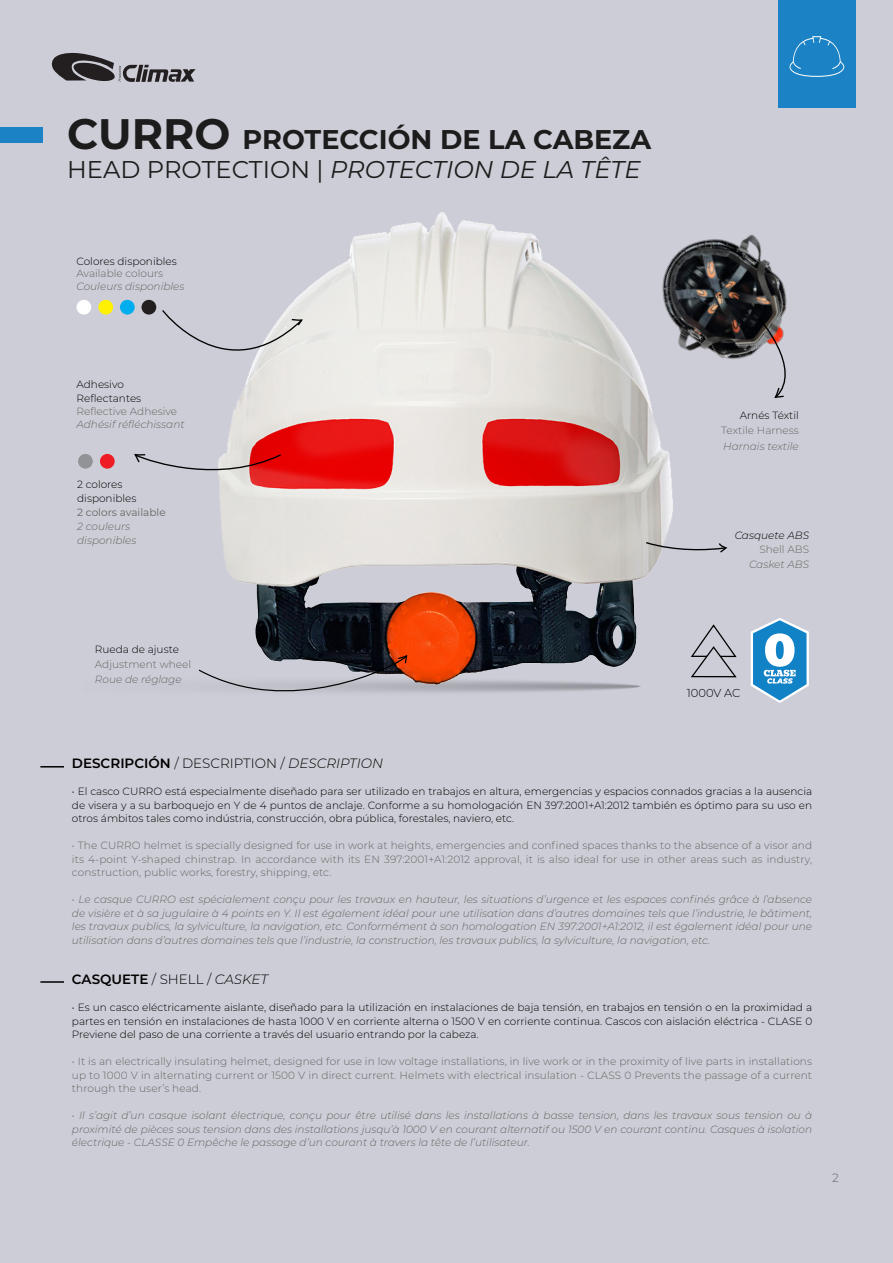
<style>
.page{position:relative;width:893px;height:1263px;background:#cdcdd7}
.page>*{position:absolute;margin:0;border:0;box-sizing:border-box;transform-origin:0 0}
.NOMBRE_PRODUCTO{font:700 27.15px "Montserrat";color:#1c1c1c}
.NOMBRE_PRODUCTO-2{font:italic 24.3px "Montserrat";color:#1c1c1c}
.TITULO_2_pagina{font:300 13.5px "Montserrat";color:#000}
.TITULO_2_pagina-2{font:600 13.5px "Montserrat";color:#000}
.t1{font:300 12px "Montserrat";color:#666563}
.TEXTO_BASE{font:300 11.55px "Montserrat";color:#000}
.TEXTO_BASE-2{font:italic 300 10.5px/13.5px "Montserrat";color:#666563;text-align:justify}
.TEXTO_BASE-3{font:300 10.5px/13.5px "Montserrat";color:#000;text-align:justify}
.TEXTO_BASE-4{font:300 10.5px/13.5px "Montserrat";color:#666563;text-align:justify}
.TEXTO_BASE-5{font:10.5px "Montserrat";color:#666563}
.TEXTO_BASE-6{font:italic 300 10.5px "Montserrat";color:#000}
.s1{font-size:42.6px}
.s2{font-style:normal}
.s3{font-weight:600}
.s4{font-style:italic}
.s5{font-weight:300}
.s6{font-weight:300;font-style:italic}
</style>
<div class="page">
<svg style="left:51px;top:52px;width:145px;height:30px"></svg>
<div style="left:0;top:127px;width:43px;height:16px;background:#1b82c5"></div>
<div style="left:778px;top:0;width:77px;height:108px;background:#1b82c5"></div>
<svg style="left:789px;top:36px;width:55px;height:41px"></svg>
<hr style="left:40px;top:981px;width:24px;height:2px;background:#000">
<svg style="left:40px;top:766px;width:24px;height:1px"></svg>
<div style="left:100px;top:454px;width:15px;height:15px;background:#ee1d23;border-radius:50%"></div>
<div style="left:78px;top:454px;width:15px;height:15px;background:#919396;border-radius:50%"></div>
<div style="left:98px;top:300px;width:15px;height:15px;background:#fff101;border-radius:50%"></div>
<div style="left:77px;top:300px;width:14px;height:15px;background:#fff;border-radius:50%"></div>
<div style="left:120px;top:300px;width:15px;height:15px;background:#00aeef;border-radius:50%"></div>
<div style="left:142px;top:300px;width:14px;height:15px;background:#231f20;border-radius:50%"></div>
<svg style="left:691px;top:624px;width:46px;height:54px"></svg>
<svg style="left:751px;top:618px;width:58px;height:85px"></svg>
<img style="left:686px;top:234px;width:101px;height:126px">
<svg style="left:758px;top:317px;width:29px;height:81px"></svg>
<img style="left:219px;top:212px;width:467px;height:451px">
<svg style="left:219px;top:655px;width:189px;height:8px"></svg>
<svg style="left:134px;top:453px;width:148px;height:31px"></svg>
<svg style="left:644px;top:541px;width:83px;height:13px"></svg>
<img style="left:198px;top:663px;width:502px;height:30px">
<svg style="left:162px;top:309px;width:141px;height:83px"></svg>
<p class="NOMBRE_PRODUCTO" style="left:67px;top:120px;width:585px"><span class="s1">CURRO</span> PROTECCIÓN DE LA CABEZA</p>
<p class="NOMBRE_PRODUCTO-2" style="left:67px;top:153px;width:575px"><span class="s2">HEAD PROTECTION |</span> PROTECTION DE LA TÊTE</p>
<p class="TEXTO_BASE-3" style="left:77px;top:254px;width:102px">Colores disponibles</p>
<p class="TEXTO_BASE-4" style="left:77px;top:266px;width:88px">Available colours</p>
<p class="TEXTO_BASE-2" style="left:77px;top:279px;width:110px">Couleurs disponibles</p>
<p class="TEXTO_BASE-3" style="left:77px;top:378px;width:66px">Adhesivo<br>Reflectantes</p>
<p class="TEXTO_BASE-4" style="left:77px;top:404px;width:102px">Reflective Adhesive</p>
<p class="TEXTO_BASE-2" style="left:77px;top:418px;width:110px">Adhésif réfléchissant</p>
<p class="TEXTO_BASE-3" style="left:77px;top:477px;width:61px;line-height:14px">2 colores disponibles</p>
<p class="TEXTO_BASE-5" style="left:77px;top:505px;width:90px">2 colors available</p>
<p class="TEXTO_BASE-2" style="left:77px;top:519px;width:61px;line-height:14px">2 couleurs disponibles</p>
<p class="TEXTO_BASE-3" style="left:740px;top:408px;width:61px">Arnés Téxtil</p>
<p class="TEXTO_BASE-4" style="left:721px;top:423px;width:79px">Textile Harness</p>
<p class="TEXTO_BASE-2" style="left:723px;top:439px;width:77px">Harnais textile</p>
<p class="TEXTO_BASE-6" style="left:735px;top:528px;width:76px">Casquete ABS</p>
<p class="TEXTO_BASE-4" style="left:759px;top:543px;width:51px">Shell ABS</p>
<p class="TEXTO_BASE-2" style="left:749px;top:557px;width:62px">Casket ABS</p>
<p class="TEXTO_BASE-3" style="left:95px;top:642px;width:86px">Rueda de ajuste</p>
<p class="TEXTO_BASE-4" style="left:95px;top:657px;width:98px">Adjustment wheel</p>
<p class="TEXTO_BASE-2" style="left:95px;top:672px;width:88px">Roue de réglage</p>
<p class="TEXTO_BASE" style="left:687px;top:684px;width:55px">1000V AC</p>
<p class="TITULO_2_pagina" style="left:72px;top:754px;width:313px"><span class="s3">DESCRIPCIÓN</span> / DESCRIPTION / <span class="s4">DESCRIPTION</span></p>
<p class="TEXTO_BASE-3" style="left:72px;top:784px;width:742px">• El casco CURRO está especialmente diseñado para ser utilizado en trabajos en altura, emergencias y espacios connados gracias a la ausencia de visera y a su barboquejo en Y de 4 puntos de anclaje. Conforme a su homologación EN 397:2001+A1:2012 también es óptimo para su uso en otros ámbitos tales como indústria, construcción, obra pública, forestales, naviero, etc.</p>
<p class="TEXTO_BASE-4" style="left:72px;top:838px;width:742px">• The CURRO helmet is specially designed for use in work at heights, emergencies and confined spaces thanks to the absence of a visor and its 4-point Y-shaped chinstrap. In accordance with its EN 397:2001+A1:2012 approval, it is also ideal for use in other areas such as industry, construction, public works, forestry, shipping, etc.</p>
<p class="TEXTO_BASE-2" style="left:72px;top:892px;width:742px">• Le casque CURRO est spécialement conçu pour les travaux en hauteur, les situations d’urgence et les espaces confinés grâce à l’absence de visière et à sa jugulaire à 4 points en Y. Il est également idéal pour une utilisation dans d’autres domaines tels que l’industrie, le bâtiment, les travaux publics, la sylviculture, la navigation, etc. Conformément à son homologation EN 397:2001+A1:2012, il est également idéal pour une utilisation dans d’autres domaines tels que l’industrie, la construction, les travaux publics, la sylviculture, la navigation, etc.</p>
<p class="TITULO_2_pagina-2" style="left:72px;top:970px;width:198px">CASQUETE <span class="s5">/ SHELL /</span> <span class="s6">CASKET</span></p>
<p class="TEXTO_BASE-3" style="left:72px;top:1000px;width:742px">• Es un casco eléctricamente aislante, diseñado para la utilización en instalaciones de baja tensión, en trabajos en tensión o en la proximidad a partes en tensión en instalaciones de hasta 1000 V en corriente alterna o 1500 V en corriente continua. Cascos con aislación eléctrica - CLASE 0<br>Previene del paso de una corriente a través del usuario entrando por la cabeza.</p>
<p class="TEXTO_BASE-4" style="left:72px;top:1054px;width:742px">• It is an electrically insulating helmet, designed for use in low voltage installations, in live work or in the proximity of live parts in installations up to 1000 V in alternating current or 1500 V in direct current. Helmets with electrical insulation - CLASS 0 Prevents the passage of a current through the user’s head.</p>
<p class="TEXTO_BASE-2" style="left:72px;top:1108px;width:742px">• Il s’agit d’un casque isolant électrique, conçu pour être utilisé dans les installations à basse tension, dans les travaux sous tension ou à proximité de pièces sous tension dans des installations jusqu’à 1000 V en courant alternatif ou 1500 V en courant continu. Casques à isolation électrique - CLASSE 0 Empêche le passage d’un courant à travers la tête de l’utilisateur.</p>
<p class="t1" style="left:832px;top:1170px;width:8px">2</p>
</div>
